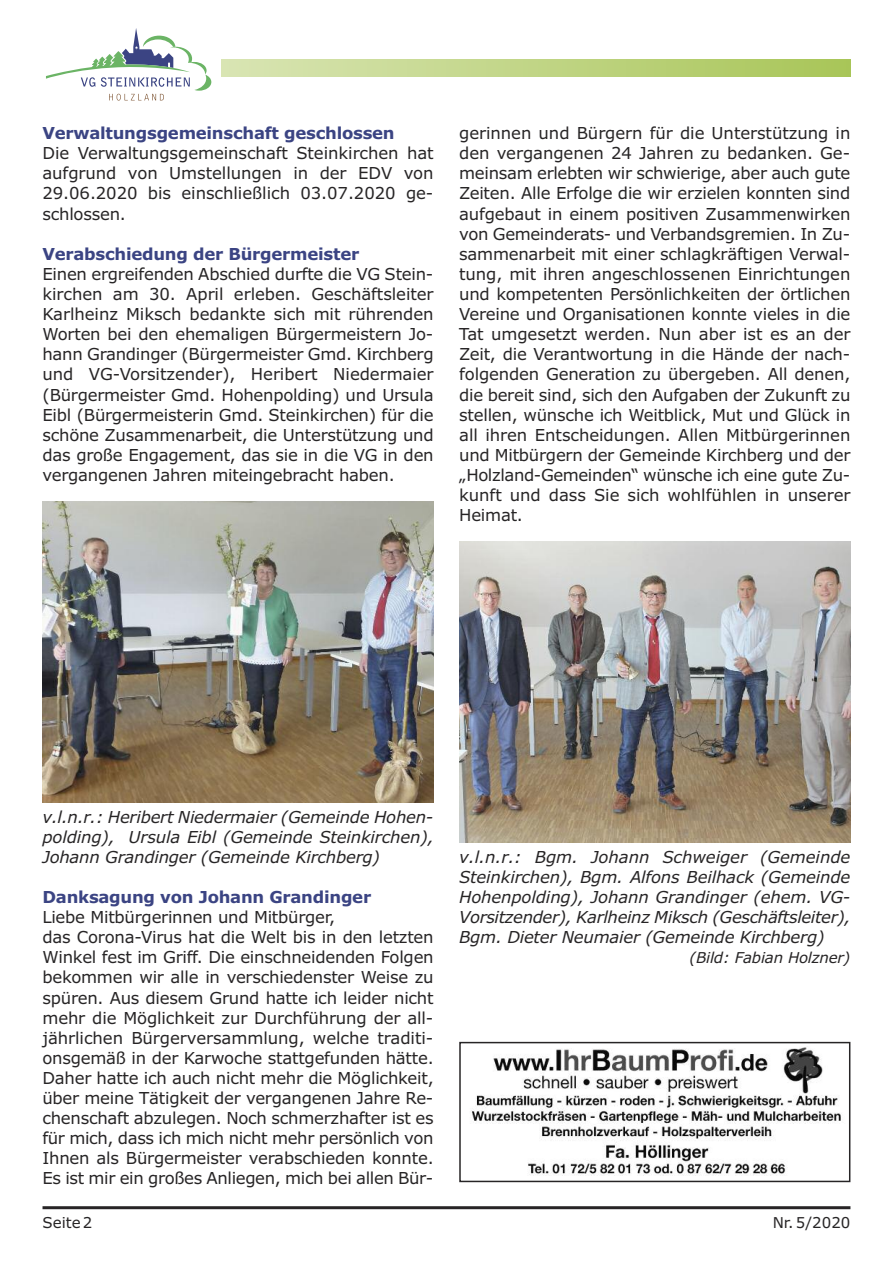
<style>
.page{position:relative;width:893px;height:1263px;background:#fff}
.page>*{position:absolute;margin:0;border:0;box-sizing:border-box;transform-origin:0 0}
.t1{font:16.5px/20.1px "Verdana";letter-spacing:-.015em;color:#272526;text-align:justify}
.t2{font:italic 16.5px/20.1px "Verdana";letter-spacing:-.015em;color:#272526;text-align:justify}
.t3{font:700 16.5px "Verdana";letter-spacing:-.015em;color:#3b4483}
.t4{font:italic 15px "Verdana";letter-spacing:-.015em;color:#272526}
.t5{font:15px "Verdana";color:#272526}
</style>
<div class="page">
<hr style="left:43px;top:1206px;width:807px;height:3px;background:#272526">
<svg style="left:46px;top:28px;width:165px;height:73px"></svg>
<div style="left:221px;top:60px;width:629px;height:17px;background:linear-gradient(to right,#d9e5b4,#a8c558)"></div>
<img style="left:43px;top:501px;width:391px;height:301px">
<img style="left:459px;top:541px;width:391px;height:302px">
<img style="left:471px;top:1047px;width:370px;height:129px">
<div style="left:459px;top:1042px;width:391px;height:140px;border:2px solid #272526"></div>
<p class="t3" style="left:42px;top:124px;width:354px">Verwaltungsgemeinschaft geschlossen</p>
<p class="t1" style="left:42px;top:144px;width:393px">Die Verwaltungsgemeinschaft Steinkirchen hat aufgrund von Umstellungen in der EDV von 29.06.2020 bis einschließlich 03.07.2020 ge&shy;schlossen.</p>
<p class="t3" style="left:42px;top:244px;width:318px">Verabschiedung der Bürgermeister</p>
<p class="t1" style="left:42px;top:264px;width:393px">Einen ergreifenden Abschied durfte die VG Stein&shy;kirchen am 30. April erleben. Geschäftsleiter Karlheinz Miksch bedankte sich mit rührenden Worten bei den ehemaligen Bürgermeistern Jo&shy;hann Grandinger (Bürgermeister Gmd. Kirchberg und VG-Vorsitzender), Heribert Niedermaier (Bürgermeister Gmd. Hohenpolding) und Ursula Eibl (Bürgermeisterin Gmd. Steinkirchen) für die schöne Zusammenarbeit, die Unterstützung und das große Engagement, das sie in die VG in den vergangenen Jahren miteingebracht haben.</p>
<p class="t1" style="left:459px;top:123px;width:393px">gerinnen und Bürgern für die Unterstützung in den vergangenen 24 Jahren zu bedanken. Ge&shy;meinsam erlebten wir schwierige, aber auch gute Zeiten. Alle Erfolge die wir erzielen konnten sind aufgebaut in einem positiven Zusammenwirken von Gemeinderats- und Verbandsgremien. In Zu&shy;sammenarbeit mit einer schlagkräftigen Verwal&shy;tung, mit ihren angeschlossenen Einrichtungen und kompetenten Persönlichkeiten der örtlichen Vereine und Organisationen konnte vieles in die Tat umgesetzt werden. Nun aber ist es an der Zeit, die Verantwortung in die Hände der nach&shy;folgenden Generation zu übergeben. All denen, die bereit sind, sich den Aufgaben der Zukunft zu stellen, wünsche ich Weitblick, Mut und Glück in all ihren Entscheidungen. Allen Mitbürgerinnen und Mitbürgern der Gemeinde Kirchberg und der „Holzland-Gemeinden“ wünsche ich eine gute Zu&shy;kunft und dass Sie sich wohlfühlen in unserer Heimat.</p>
<p class="t2" style="left:42px;top:807px;width:393px">v.l.n.r.: Heribert Niedermaier (Gemeinde Hohen&shy;polding), Ursula Eibl (Gemeinde Steinkirchen), Johann Grandinger (Gemeinde Kirchberg)</p>
<p class="t3" style="left:42px;top:888px;width:330px">Danksagung von Johann Grandinger</p>
<p class="t1" style="left:42px;top:907px;width:393px;text-align:left">Liebe Mitbürgerinnen und Mitbürger,<br>das Corona-Virus hat die Welt bis in den letzten Winkel fest im Griff. Die einschneidenden Folgen bekommen wir alle in verschiedenster Weise zu spüren. Aus diesem Grund hatte ich leider nicht mehr die Möglichkeit zur Durchführung der all&shy;jährlichen Bürgerversammlung, welche traditi&shy;onsgemäß in der Karwoche stattgefunden hätte.<br>Daher hatte ich auch nicht mehr die Möglichkeit, über meine Tätigkeit der vergangenen Jahre Re&shy;chenschaft abzulegen. Noch schmerzhafter ist es für mich, dass ich mich nicht mehr persönlich von Ihnen als Bürgermeister verabschieden konnte.<br>Es ist mir ein großes Anliegen, mich bei allen Bür-</p>
<p class="t2" style="left:459px;top:847px;width:393px">v.l.n.r.: Bgm. Johann Schweiger (Gemeinde Steinkirchen), Bgm. Alfons Beilhack (Gemeinde Hohenpolding), Johann Grandinger (ehem. VG-Vorsitzender), Karlheinz Miksch (Geschäftsleiter), Bgm. Dieter Neumaier (Gemeinde Kirchberg)</p>
<p class="t4" style="left:689px;top:949px;width:162px">(Bild: Fabian Holzner)</p>
<p class="t5" style="left:43px;top:1214px;width:51px">Seite2</p>
<p class="t5" style="left:773px;top:1214px;width:79px">Nr.5/2020</p>
</div>
